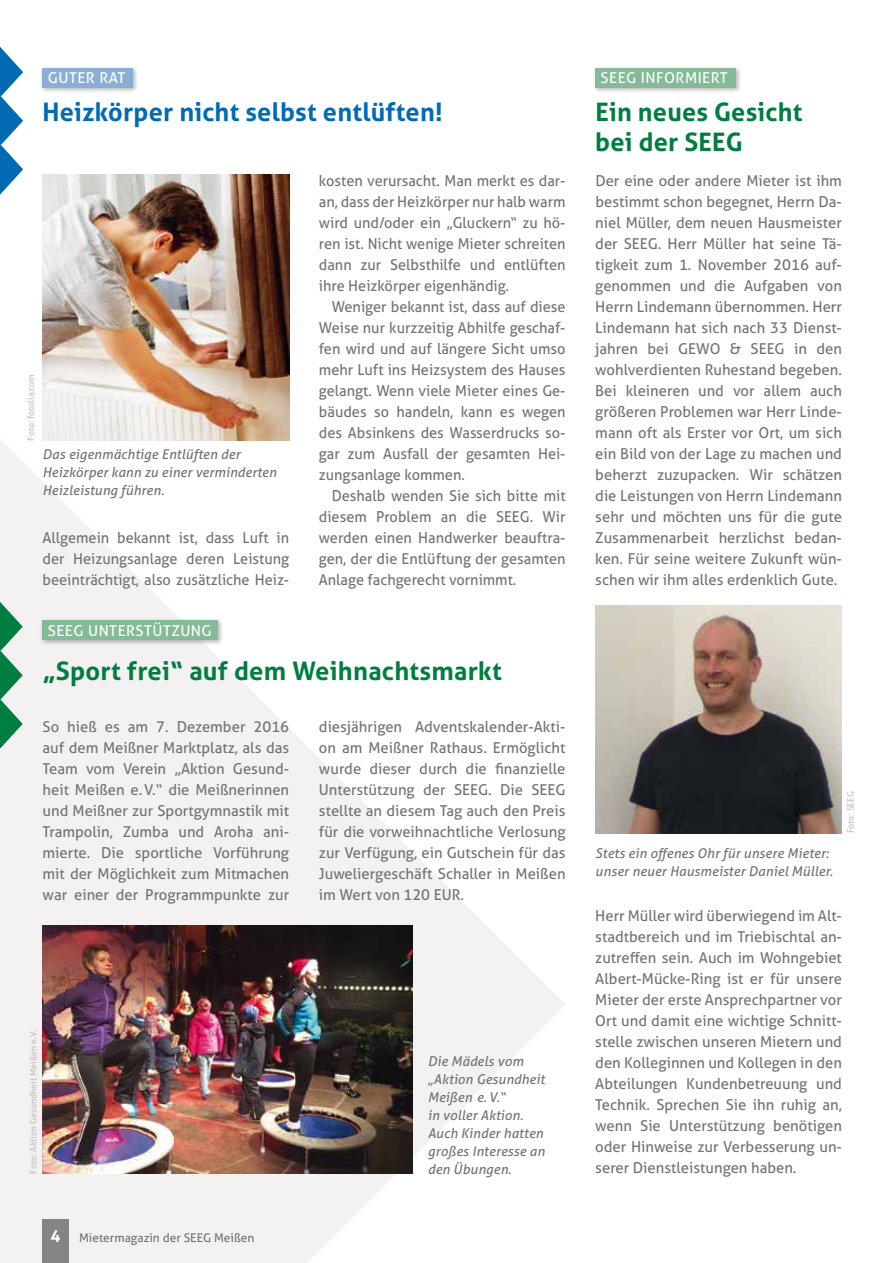
<style>
.page{position:relative;width:893px;height:1263px;background:#fff}
.page>*{position:absolute;margin:0;border:0;box-sizing:border-box;transform-origin:0 0}
.t1{font:700 25.5px/30px "Aller";letter-spacing:.01em;color:#007d40}
.t2{font:700 25.5px "Aller";letter-spacing:.01em;color:#006ab3}
.t3{font:15px/21px "Aller";color:#747372;text-align:justify}
.t4{font:15px "Aller";letter-spacing:.03em;color:#fff}
.t5{font:italic 13.5px/18px "Aller";letter-spacing:.01em;color:#747372}
.t6{font:12px "Aller";color:#747372}
.t7{font:9px "Aller";color:#c2bebc}
.s1{font-weight:700;font-size:16.5px;color:#fff}
</style>
<div class="page">
<svg style="left:0;top:439px;width:565px;height:824px"></svg>
<div style="left:43px;top:1220px;width:26px;height:43px;background:#858482"></div>
<svg style="left:0;top:602px;width:23px;height:147px"></svg>
<div style="left:39px;top:617px;width:185px;height:29px;background:#000;opacity:.3"></div>
<div style="left:43px;top:620px;width:175px;height:20px;background:#84ba96"></div>
<div style="left:40px;top:65px;width:99px;height:29px;background:#000;opacity:.3"></div>
<div style="left:43px;top:68px;width:90px;height:20px;background:#8baed7"></div>
<div style="left:592px;top:65px;width:150px;height:29px;background:#000;opacity:.3"></div>
<div style="left:595px;top:68px;width:141px;height:20px;background:#84ba96"></div>
<svg style="left:0;top:47px;width:23px;height:148px"></svg>
<img style="left:595px;top:606px;width:247px;height:227px">
<img style="left:43px;top:926px;width:369px;height:248px">
<img style="left:43px;top:174px;width:246px;height:267px">
<p class="t4" style="left:48px;top:69px;width:79px">GUTER RAT</p>
<p class="t4" style="left:601px;top:69px;width:129px">SEEG INFORMIERT</p>
<h1 class="t2" style="left:43px;top:96px;width:402px">Heizkörper nicht selbst entlüften!</h1>
<h1 class="t1" style="left:595px;top:97px;width:209px">Ein neues Gesicht bei der SEEG</h1>
<p class="t7" style="left:26px;top:441px;width:68px;rotate:-90deg">Foto: fotolia.com</p>
<p class="t5" style="left:43px;top:445px;width:236px">Das eigenmächtige Entlüften der<br>Heizkörper kann zu einer verminderten<br>Heizleistung führen.</p>
<p class="t3" style="left:43px;top:527px;width:248px">Allgemein bekannt ist, dass Luft in der Heizungsanlage deren Leistung beeinträchtigt, also zusätzliche Heiz-</p>
<p class="t3" style="left:319px;top:170px;width:248px">kosten verursacht. Man merkt es dar&shy;an, dass der Heizkörper nur halb warm wird und/oder ein „Gluckern“ zu hö&shy;ren ist. Nicht wenige Mieter schreiten dann zur Selbsthilfe und entlüften ihre Heizkörper eigenhändig.</p>
<p class="t3" style="left:319px;top:296px;width:248px;text-indent:13px">Weniger bekannt ist, dass auf diese Weise nur kurzzeitig Abhilfe geschaf&shy;fen wird und auf längere Sicht umso mehr Luft ins Heizsystem des Hauses gelangt. Wenn viele Mieter eines Ge&shy;bäudes so handeln, kann es wegen des Absinkens des Wasserdrucks so&shy;gar zum Ausfall der gesamten Hei&shy;zungsanlage kommen.</p>
<p class="t3" style="left:319px;top:485px;width:248px;text-indent:13px">Deshalb wenden Sie sich bitte mit diesem Problem an die SEEG. Wir werden einen Handwerker beauftra&shy;gen, der die Entlüftung der gesamten Anlage fachgerecht vornimmt.</p>
<p class="t3" style="left:595px;top:170px;width:248px">Der eine oder andere Mieter ist ihm bestimmt schon begegnet, Herrn Da&shy;niel Müller, dem neuen Hausmeister der SEEG. Herr Müller hat seine Tä&shy;tigkeit zum 1. November 2016 auf&shy;genommen und die Aufgaben von Herrn Lindemann übernommen. Herr Lindemann hat sich nach 33 Dienst&shy;jahren bei GEWO &amp; SEEG in den wohlverdienten Ruhestand begeben.<br>Bei kleineren und vor allem auch größeren Problemen war Herr Linde&shy;mann oft als Erster vor Ort, um sich ein Bild von der Lage zu machen und beherzt zuzupacken. Wir schätzen die Leistungen von Herrn Lindemann sehr und möchten uns für die gute Zusammenarbeit herzlichst bedan&shy;ken. Für seine weitere Zukunft wün&shy;schen wir ihm alles erdenklich Gute.</p>
<p class="t4" style="left:48px;top:621px;width:165px">SEEG UNTERSTÜTZUNG</p>
<h1 class="t1" style="left:43px;top:655px;width:461px">„Sport frei“ auf dem Weihnachtsmarkt</h1>
<p class="t3" style="left:43px;top:716px;width:248px">So hieß es am 7. Dezember 2016 auf dem Meißner Marktplatz, als das Team vom Verein „Aktion Gesund&shy;heit Meißen e.V.“ die Meißnerinnen und Meißner zur Sportgymnastik mit Trampolin, Zumba und Aroha ani&shy;mierte. Die sportliche Vorführung mit der Möglichkeit zum Mitmachen war einer der Programmpunkte zur</p>
<p class="t3" style="left:319px;top:716px;width:248px">diesjährigen Adventskalender-Akti&shy;on am Meißner Rathaus. Ermöglicht wurde dieser durch die finanzielle Unterstützung der SEEG. Die SEEG stellte an diesem Tag auch den Preis für die vorweihnachtliche Verlosung zur Verfügung, ein Gutschein für das Juweliergeschäft Schaller in Meißen im Wert von 120 EUR.</p>
<p class="t5" style="left:595px;top:844px;width:239px">Stets ein offenes Ohr für unsere Mieter: unser neuer Hausmeister Daniel Müller.</p>
<p class="t7" style="left:845px;top:833px;width:44px;rotate:-90deg">Foto: SEEG</p>
<p class="t7" style="left:28px;top:1174px;width:145px;rotate:-90deg">Foto: Aktion Gesundheit Meißen e.V.</p>
<p class="t6" style="left:51px;top:1231px;width:205px"><span class="s1">4</span> Mietermagazin der SEEG Meißen</p>
<p class="t5" style="left:428px;top:1052px;width:119px">Die Mädels vom „Aktion Gesundheit<br>Meißen e.V.“<br>in voller Aktion.<br>Auch Kinder hatten großes Interesse an den Übungen.</p>
<p class="t3" style="left:595px;top:905px;width:248px">Herr Müller wird überwiegend im Alt&shy;stadtbereich und im Triebischtal an&shy;zutreffen sein. Auch im Wohngebiet Albert-Mücke-Ring ist er für unsere Mieter der erste Ansprechpartner vor Ort und damit eine wichtige Schnitt&shy;stelle zwischen unseren Mietern und den Kolleginnen und Kollegen in den Abteilungen Kundenbetreuung und Technik. Sprechen Sie ihn ruhig an, wenn Sie Unterstützung benötigen oder Hinweise zur Verbesserung un&shy;serer Dienstleistungen haben.</p>
</div>
